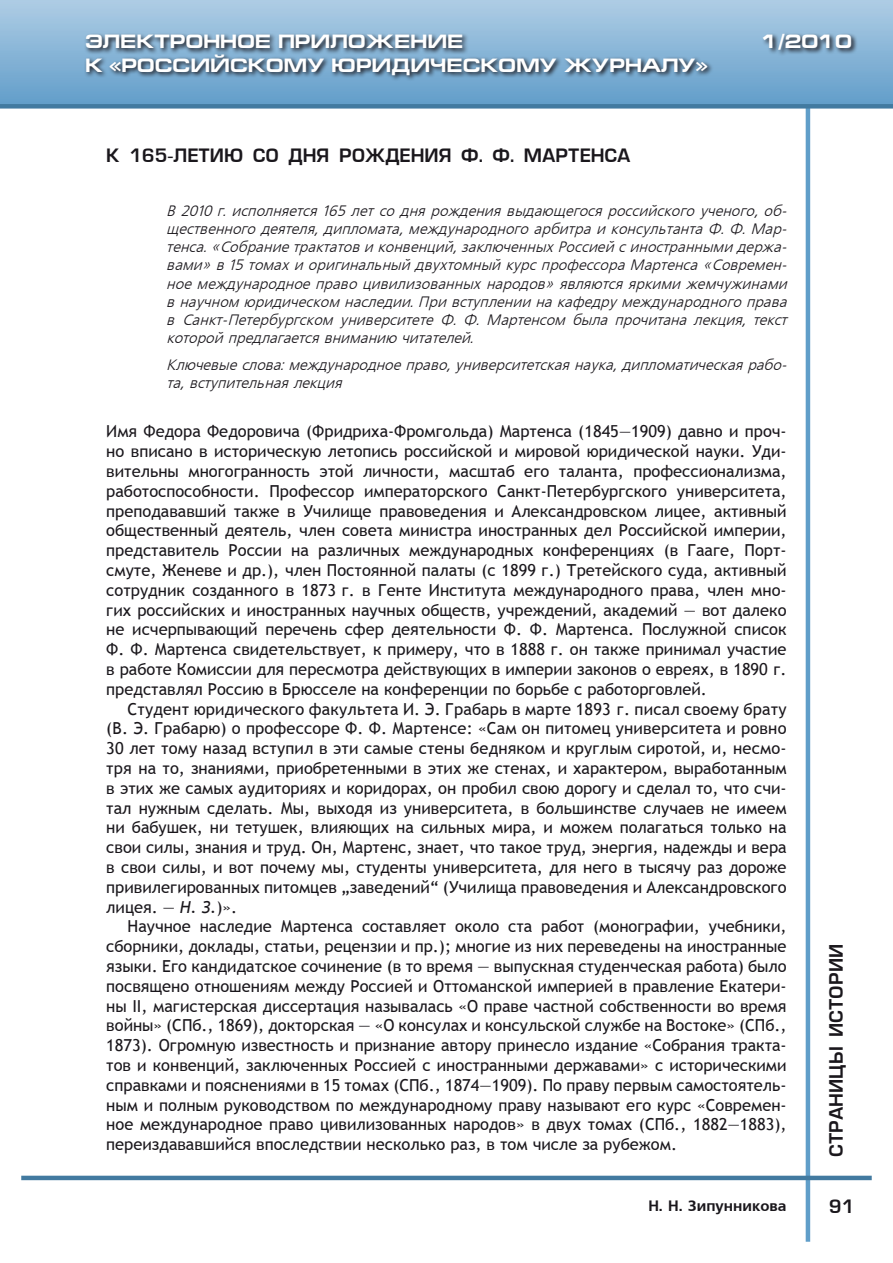
<style>
.page{position:relative;width:893px;height:1263px;background:#fff}
.page>*{position:absolute;margin:0;border:0;box-sizing:border-box;transform-origin:0 0}
.t1{font:700 19.5px "Europe Ext";color:#fff}
.t2{font:18px "Europe Demi Normal";color:#1a171c}
.t3{font:16.5px/19.8px "Trebuchet MS";color:#1a171c;text-align:justify}
.t4{font:italic 15px/18px "Free Set Cyrillic";color:#1a171c;text-align:justify}
.t5{font:15px "Free Set Bold Cyrillic";color:#1a171c}
.s1{font-family:"Arial"}
.s2{font-style:italic}
</style>
<div class="page">
<hr style="left:806px;top:91px;width:4px;height:1151px;background:#609ec9">
<hr style="left:21px;top:1176px;width:851px;height:4px;background:#427aa0">
<div style="left:0;top:0;width:893px;height:106px;background:linear-gradient(to bottom,#afcde5,#629ec9)"></div>
<div style="left:0;top:104px;width:893px;height:5px;background:#427aa0"></div>
<svg style="left:83px;top:31px;width:810px;height:121px"></svg>
<p class="t1" style="left:85px;top:31px;width:380px">ЭЛЕКТРОННОЕ ПРИЛОЖЕНИЕ</p>
<p class="t1" style="left:761px;top:31px;width:92px">1/2010</p>
<p class="t1" style="left:85px;top:54px;width:624px">К «РОССИЙСКОМУ ЮРИДИЧЕСКОМУ ЖУРНАЛУ»</p>
<p class="t2" style="left:106px;top:146px;width:526px">К 165<span class="s1">-</span>летию со дня рождения ф. Ф. Мартенса</p>
<p class="t4" style="left:166px;top:203px;width:626px">В 2010 г. исполняется 165 лет со дня рождения выдающегося российского ученого, об&shy;щественного деятеля, дипломата, международного арбитра и консультанта Ф. Ф. Мар&shy;тенса.«Собраниетрактатови конвенций,заключенныхРоссией синостранными держа&shy;вами» в15 томахи оригинальный двухтомный курспрофессораМартенса«Современ&shy;ное международное право цивилизованных народов» являются яркими жемчужинами внаучном юридическом наследии.При вступлении накафедрумеждународного права в Санкт-Петербургском университете Ф. Ф. Мартенсом была прочитана лекция, текст которой предлагаетсявниманию читателей.</p>
<p class="t4" style="left:166px;top:356px;width:626px">Ключевыеслова:международноеправо,университетскаянаука,дипломатическаярабо&shy;та,вступительнаялекция</p>
<p class="t3" style="left:106px;top:422px;width:682px">Имя Федора Федоровича (Фридриха-Фромгольда) Мартенса (1845―1909) давно и проч&shy;но вписано в историческую летопись российской и мировой юридической науки. Уди&shy;вительны многогранность этой личности, масштаб его таланта, профессионализма, работоспособности. Профессор императорского Санкт-Петербургского университета, преподававший также в Училище правоведения и Александровском лицее, активный общественный деятель, член совета министра иностранных дел Российской империи, представитель России на различных международных конференциях (в Гааге, Порт&shy;смуте, Женеве и др.), член Постоянной палаты (с 1899 г.) Третейского суда, активный сотрудник созданного в 1873 г. в Генте Института международного права, член мно&shy;гих российских и иностранных научных обществ, учреждений, академий ― вот далеко не исчерпывающий перечень сфер деятельности Ф. Ф. Мартенса. Послужной список Ф. Ф. Мартенса свидетельствует, к примеру, что в 1888 г. он также принимал участие в работе Комиссии для пересмотра действующих в империи законов о евреях, в 1890 г. представлял Россию в Брюсселе на конференции по борьбе с работорговлей.</p>
<p class="t3" style="left:106px;top:699px;width:682px;text-indent:21px">Студент юридического факультета И. Э. Грабарь в марте 1893 г. писал своему брату (В. Э. Грабарю) о профессоре Ф. Ф. Мартенсе: «Сам он питомец университета и ровно 30 лет тому назад вступил в эти самые стены бедняком и круглым сиротой, и, несмо&shy;тря на то, знаниями, приобретенными в этих же стенах, и характером, выработанным в этих же самых аудиториях и коридорах, он пробил свою дорогу и сделал то, что счи&shy;тал нужным сделать. Мы, выходя из университета, в большинстве случаев не имеем ни бабушек, ни тетушек, влияющих на сильных мира, и можем полагаться только на свои силы, знания и труд. Он, Мартенс, знает, что такое труд, энергия, надежды и вера в свои силы, и вот почему мы, студенты университета, для него в тысячу раз дороже привилегированных питомцев „заведений“ (Училища правоведения и Александровского лицея. ― <span class="s2">Н. З.</span>)».</p>
<p class="t3" style="left:106px;top:917px;width:682px;text-indent:21px">Научное наследие Мартенса составляет около ста работ (монографии, учебники, сборники, доклады, статьи, рецензии и пр.); многие из них переведены на иностранные языки. Его кандидатское сочинение (в то время ― выпускная студенческая работа) было посвящено отношениям между Россией и Оттоманской империей в правление Екатери&shy;ны II, магистерская диссертация называлась «О праве частной собственности во время войны» (СПб., 1869), докторская ― «О консулах и консульской службе на Востоке» (СПб., 1873). Огромную известность и признание автору принесло издание «Собрания тракта&shy;тов и конвенций, заключенных Россией с иностранными державами» с историческими справками и пояснениями в 15 томах (СПб., 1874―1909). По праву первым самостоятель&shy;ным и полным руководством по международному праву называют его курс «Современ&shy;ное международное право цивилизованных народов» в двух томах (СПб., 1882―1883), переиздававшийся впоследствии несколько раз, в том числе за рубежом.</p>
<p class="t5" style="left:648px;top:1197px;width:140px">Н. Н. Зипунникова</p>
<p class="t2" style="left:826px;top:1157px;width:214px;rotate:-90deg">страницы истории</p>
<p class="t2" style="left:829px;top:1196px;width:27px">91</p>
</div>
